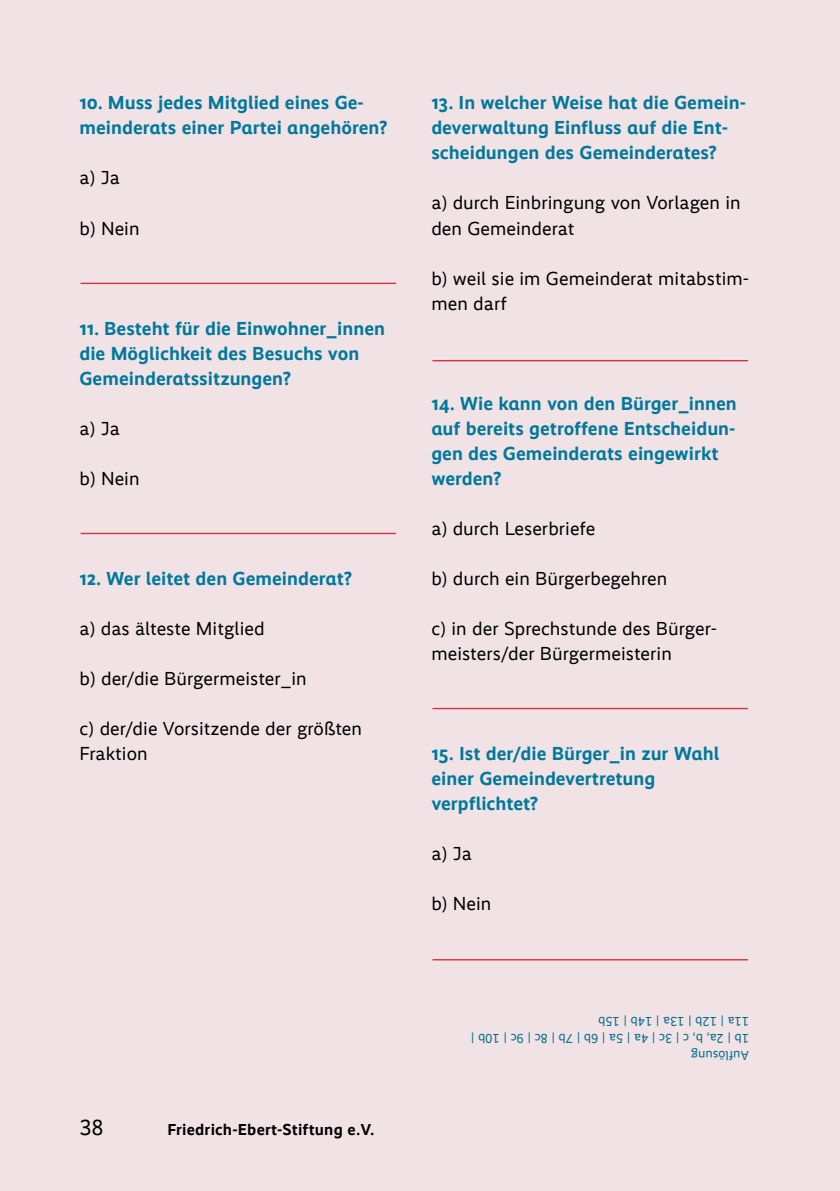
<style>
.page{position:relative;width:840px;height:1191px;background:#fff}
.page>*{position:absolute;margin:0;border:0;box-sizing:border-box;transform-origin:0 0}
.t1{font:22px "Ebert";color:#000}
._3_1_Fließtext_mit_Abstand{font:700 19px/25px "Ebert";color:#007899}
._3_1_Fließtext_mit_Abstand-2{font:19px/25px "Ebert";color:#000}
.t2{font:700 16px "Ebert";letter-spacing:.01em;color:#000}
._9_Quelle_und_Stand{font:13px/17px "Ebert";color:#006b88}
</style>
<div class="page">
<div style="left:0;top:0;width:839px;height:1191px;background:#f1e2e6"></div>
<hr style="left:81px;top:283px;width:315px;height:1px;background:#db343c">
<hr style="left:81px;top:533px;width:315px;height:1px;background:#db343c">
<hr style="left:432px;top:360px;width:315px;height:1px;background:#db343c">
<hr style="left:432px;top:708px;width:315px;height:1px;background:#db343c">
<hr style="left:432px;top:959px;width:315px;height:1px;background:#db343c">
<p class="_3_1_Fließtext_mit_Abstand" style="left:79px;top:90px;width:309px">10. Muss jedes Mitglied eines Ge&shy;meinderats einer Partei angehören?</p>
<p class="_3_1_Fließtext_mit_Abstand-2" style="left:79px;top:166px;width:42px">a) Ja</p>
<p class="_3_1_Fließtext_mit_Abstand-2" style="left:79px;top:216px;width:62px">b) Nein</p>
<p class="_3_1_Fließtext_mit_Abstand" style="left:79px;top:315px;width:307px">11. Besteht für die Einwohner_innen die Möglichkeit des Besuchs von<br>Gemeinderatssitzungen?</p>
<p class="_3_1_Fließtext_mit_Abstand-2" style="left:79px;top:416px;width:42px">a) Ja</p>
<p class="_3_1_Fließtext_mit_Abstand-2" style="left:79px;top:466px;width:62px">b) Nein</p>
<p class="_3_1_Fließtext_mit_Abstand" style="left:79px;top:565px;width:274px">12. Wer leitet den Gemeinderat?</p>
<p class="_3_1_Fließtext_mit_Abstand-2" style="left:79px;top:616px;width:187px">a) das älteste Mitglied</p>
<p class="_3_1_Fließtext_mit_Abstand-2" style="left:79px;top:666px;width:229px">b) der/die Bürgermeister_in</p>
<p class="_3_1_Fließtext_mit_Abstand-2" style="left:79px;top:716px;width:284px">c) der/die Vorsitzende der größten<br>Fraktion</p>
<p class="t1" style="left:79px;top:1114px;width:26px">38</p>
<p class="t2" style="left:167px;top:1120px;width:208px">Friedrich-Ebert-Stiftung e.V.</p>
<p class="_3_1_Fließtext_mit_Abstand" style="left:431px;top:90px;width:316px">13. In welcher Weise hat die Gemein&shy;deverwaltung Einfluss auf die Ent&shy;scheidungen des Gemeinderates?</p>
<p class="_3_1_Fließtext_mit_Abstand-2" style="left:431px;top:191px;width:311px">a) durch Einbringung von Vorlagen in den Gemeinderat</p>
<p class="_3_1_Fließtext_mit_Abstand-2" style="left:431px;top:266px;width:319px">b) weil sie im Gemeinderat mitabstim&shy;men darf</p>
<p class="_3_1_Fließtext_mit_Abstand" style="left:431px;top:390px;width:307px">14. Wie kann von den Bürger_innen auf bereits getroffene Entscheidun&shy;gen des Gemeinderats eingewirkt werden?</p>
<p class="_3_1_Fließtext_mit_Abstand-2" style="left:431px;top:516px;width:165px">a) durch Leserbriefe</p>
<p class="_3_1_Fließtext_mit_Abstand-2" style="left:431px;top:566px;width:237px">b) durch ein Bürgerbegehren</p>
<p class="_3_1_Fließtext_mit_Abstand-2" style="left:431px;top:616px;width:287px">c) in der Sprechstunde des Bürger&shy;meisters/der Bürgermeisterin</p>
<p class="_3_1_Fließtext_mit_Abstand" style="left:431px;top:740px;width:289px">15. Ist der/die Bürger_in zur Wahl einer Gemeindevertretung verpflichtet?</p>
<p class="_3_1_Fließtext_mit_Abstand-2" style="left:431px;top:841px;width:42px">a) Ja</p>
<p class="_3_1_Fließtext_mit_Abstand-2" style="left:431px;top:891px;width:62px">b) Nein</p>
<p class="_9_Quelle_und_Stand" style="left:748px;top:1064px;width:279px;rotate:-180deg">Auflösung<br>1b | 2a, b, c | 3c | 4a | 5a | 6b | 7b | 8c | 9c | 10b |<br>11a | 12b | 13a | 14b | 15b</p>
</div>
